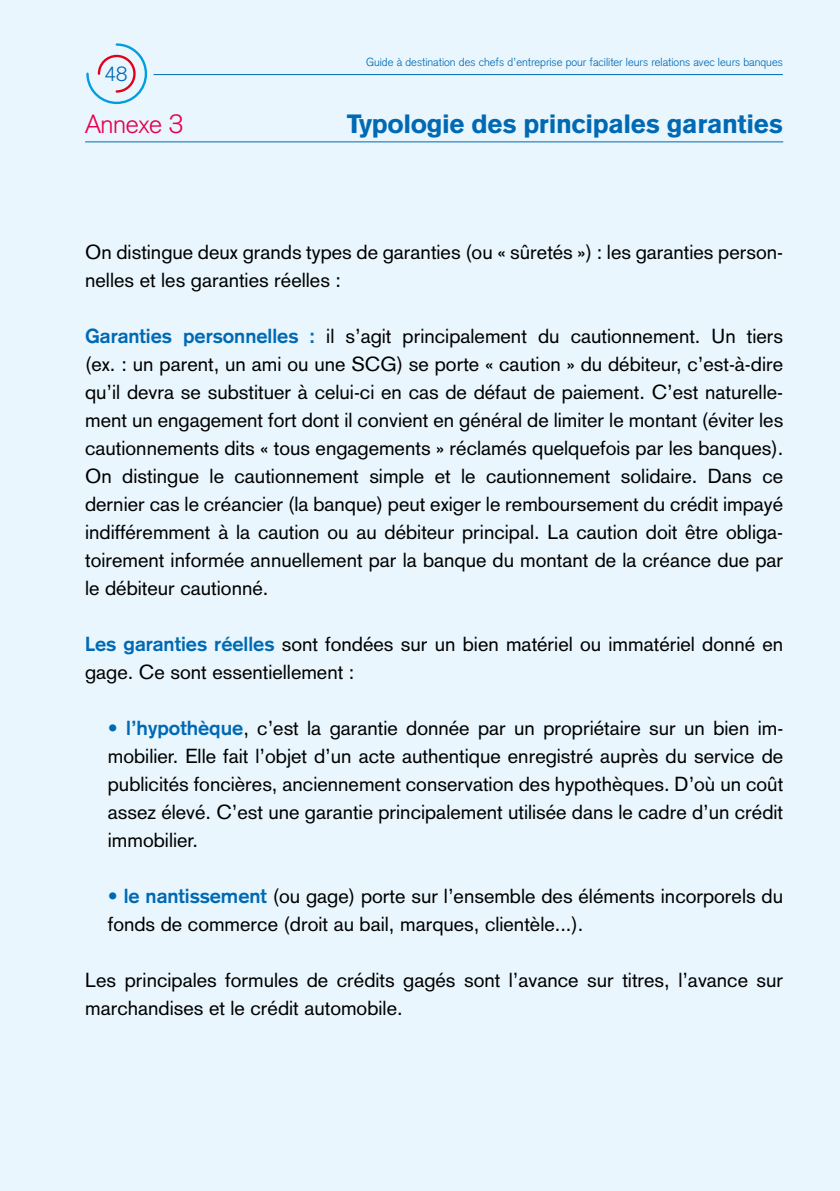
<style>
.page{position:relative;width:840px;height:1191px;background:#fff}
.page>*{position:absolute;margin:0;border:0;box-sizing:border-box;transform-origin:0 0}
.t1{font:900 26px "Basic Commercial LT";letter-spacing:-.015em;color:#0069b4}
.t2{font:300 26px "Basic Commercial LT";letter-spacing:-.015em;color:#e50051}
.t3{font:300 20.2px "Basic Commercial LT";color:#0069b4}
.t4{font:20px/28px "Basic Commercial LT";color:#000}
.t5{font:300 11.6px "Basic Commercial LT";color:#0069b4}
.s1{font-weight:700;color:#0069b4}
.s2{color:#0069b4}
</style>
<div class="page">
<div style="left:0;top:0;width:839px;height:1191px;background:#e9f6fd"></div>
<svg style="left:86px;top:43px;width:62px;height:62px"></svg>
<hr style="left:153px;top:74px;width:629px;height:1px;background:#0069b4">
<hr style="left:85px;top:141px;width:697px;height:1px;background:#0069b4">
<p class="t5" style="left:366px;top:55px;width:418px">Guide à destination des chefs d’entreprise pour faciliter leurs relations avec leurs banques</p>
<p class="t3" style="left:105px;top:62px;width:24px">48</p>
<h1 class="t2" style="left:85px;top:109px;width:99px">Annexe 3</h1>
<h1 class="t1" style="left:346px;top:108px;width:438px">Typologie des principales garanties</h1>
<p class="t4" style="left:85px;top:238px;width:699px">On distingue deux grands types de garanties (ou « sûretés ») : les garanties person&shy;nelles et les garanties réelles :</p>
<p class="t4" style="left:85px;top:322px;width:699px;text-align:justify"><span class="s1">Garanties personnelles :</span> il s’agit principalement du cautionnement. Un tiers (ex. : un parent, un ami ou une SCG) se porte « caution » du débiteur, c’est-à-dire qu’il devra se substituer à celui-ci en cas de défaut de paiement. C’est naturelle&shy;ment un engagement fort dont il convient en général de limiter le montant (éviter les cautionnements dits « tous engagements » réclamés quelquefois par les banques).<br>On distingue le cautionnement simple et le cautionnement solidaire. Dans ce dernier cas le créancier (la banque) peut exiger le remboursement du crédit impayé indifféremment à la caution ou au débiteur principal. La caution doit être obliga&shy;toirement informée annuellement par la banque du montant de la créance due par le débiteur cautionné.</p>
<p class="t4" style="left:85px;top:630px;width:699px"><span class="s1">Les garanties réelles</span> sont fondées sur un bien matériel ou immatériel donné en gage. Ce sont essentiellement :</p>
<p class="t4" style="left:108px;top:714px;width:676px;text-align:justify"><span class="s2">•</span> <span class="s1">l’hypothèque</span>, c’est la garantie donnée par un propriétaire sur un bien im&shy;mobilier. Elle fait l’objet d’un acte authentique enregistré auprès du service de publicités foncières, anciennement conservation des hypothèques. D’où un coût assez élevé. C’est une garantie principalement utilisée dans le cadre d’un crédit immobilier.</p>
<p class="t4" style="left:108px;top:882px;width:676px"><span class="s2">•</span> <span class="s1">le nantissement</span> (ou gage) porte sur l’ensemble des éléments incorporels du fonds de commerce (droit au bail, marques, clientèle...).</p>
<p class="t4" style="left:85px;top:966px;width:699px">Les principales formules de crédits gagés sont l’avance sur titres, l’avance sur marchandises et le crédit automobile.</p>
</div>
